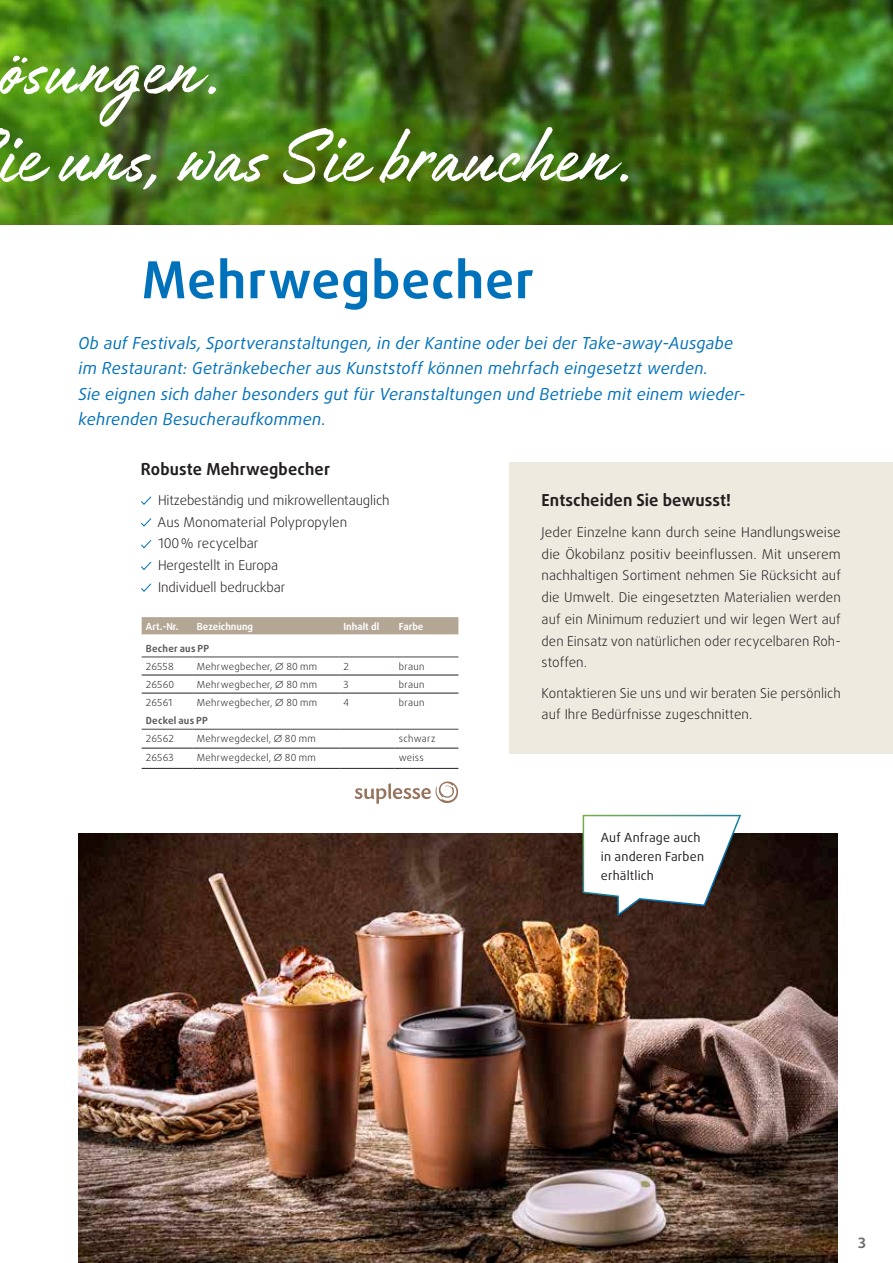
<style>
.page{position:relative;width:893px;height:1263px;background:#fff}
.page>*{position:absolute;margin:0;border:0;box-sizing:border-box;transform-origin:0 0}
.t1{font:85.5px/87.6px "Authenia Solid";letter-spacing:.005em;color:#fff}
.t2{font:700 51px "Daxline Pro";letter-spacing:.02em;color:#0071bb}
.t3{font:italic 16.5px/25.5px "Daxline Pro";letter-spacing:.01em;color:#0071bb}
.t4{font:700 16.5px "Daxline Pro";letter-spacing:.005em;color:#231f20}
.t5{font:700 14.25px "Daxline Pro";color:#6c6d70}
.t6{font:300 13.5px/21.8px "Daxline Pro";color:#231f20}
.t7{font:12.6px/19px "Daxline Pro";letter-spacing:.015em;color:#231f20}
.t8{font:300 9.75px "Daxline Pro";letter-spacing:.025em;color:#231f20}
.t9{font:700 9.75px "Daxline Pro";color:#fff}
.t10{font:700 9.75px "Daxline Pro";letter-spacing:.025em;color:#57585a}
</style>
<div class="page">
<img style="left:0;top:0;width:893px;height:224px">
<img style="left:78px;top:833px;width:760px;height:430px">
<svg style="left:355px;top:781px;width:103px;height:23px"></svg>
<div style="left:510px;top:462px;width:383px;height:291px;background:#efeae0"></div>
<svg style="left:141px;top:496px;width:11px;height:9px"></svg>
<svg style="left:141px;top:518px;width:11px;height:9px"></svg>
<svg style="left:141px;top:540px;width:11px;height:9px"></svg>
<svg style="left:141px;top:561px;width:11px;height:9px"></svg>
<svg style="left:141px;top:583px;width:11px;height:9px"></svg>
<div style="left:142px;top:617px;width:316px;height:17px;background:#b4a694"></div>
<hr style="left:142px;top:693px;width:51px;height:1px;background:#231f20">
<hr style="left:142px;top:748px;width:51px;height:1px;background:#231f20">
<hr style="left:193px;top:693px;width:146px;height:1px;background:#231f20">
<hr style="left:339px;top:693px;width:56px;height:1px;background:#231f20">
<hr style="left:395px;top:693px;width:63px;height:1px;background:#231f20">
<hr style="left:193px;top:748px;width:146px;height:1px;background:#231f20">
<hr style="left:339px;top:748px;width:56px;height:1px;background:#231f20">
<hr style="left:395px;top:748px;width:63px;height:1px;background:#231f20">
<hr style="left:142px;top:768px;width:51px;height:1px;background:#231f20">
<hr style="left:193px;top:768px;width:146px;height:1px;background:#231f20">
<hr style="left:339px;top:768px;width:56px;height:1px;background:#231f20">
<hr style="left:395px;top:768px;width:63px;height:1px;background:#231f20">
<hr style="left:142px;top:656px;width:51px;height:1px;background:#57585a">
<hr style="left:193px;top:656px;width:146px;height:1px;background:#57585a">
<hr style="left:339px;top:656px;width:56px;height:1px;background:#57585a">
<hr style="left:395px;top:656px;width:63px;height:1px;background:#57585a">
<hr style="left:142px;top:729px;width:51px;height:1px;background:#57585a">
<hr style="left:193px;top:729px;width:146px;height:1px;background:#57585a">
<hr style="left:339px;top:729px;width:56px;height:1px;background:#57585a">
<hr style="left:395px;top:729px;width:63px;height:1px;background:#57585a">
<hr style="left:142px;top:675px;width:51px;height:1px;background:#231f20">
<hr style="left:193px;top:675px;width:146px;height:1px;background:#231f20">
<hr style="left:339px;top:675px;width:56px;height:1px;background:#231f20">
<hr style="left:395px;top:675px;width:63px;height:1px;background:#231f20">
<svg style="left:582px;top:814px;width:160px;height:104px"></svg>
<h1 class="t1" style="left:-2px;top:37px;width:638px">ösungen.<br>ie uns, was Sie brauchen.</h1>
<h2 class="t2" style="left:142px;top:246px;width:394px">Mehrwegbecher</h2>
<p class="t3" style="left:78px;top:330px;width:669px">Ob auf Festivals, Sportveranstaltungen, in der Kantine oder bei der Take-away-Ausgabe im Restaurant: Getränkebecher aus Kunststoff können mehrfach eingesetzt werden.<br>Sie eignen sich daher besonders gut für Veranstaltungen und Betriebe mit einem wieder&shy;kehrenden Besucheraufkommen.</p>
<p class="t4" style="left:141px;top:458px;width:191px">Robuste Mehrwegbecher</p>
<p class="t6" style="left:158px;top:489px;width:234px">Hitzebeständig und mikrowellentauglich<br>Aus Monomaterial Polypropylen<br>100% recycelbar<br>Hergestellt in Europa<br>Individuell bedruckbar</p>
<p class="t9" style="left:146px;top:620px;width:34px">Art.-Nr.</p>
<p class="t9" style="left:197px;top:620px;width:58px">Bezeichnung</p>
<p class="t9" style="left:344px;top:620px;width:37px">Inhalt dl</p>
<p class="t9" style="left:399px;top:620px;width:26px">Farbe</p>
<p class="t10" style="left:146px;top:642px;width:65px">Becher aus PP</p>
<p class="t8" style="left:146px;top:660px;width:29px">26558</p>
<p class="t8" style="left:197px;top:660px;width:122px">Mehrwegbecher, ⌀ 80 mm</p>
<p class="t8" style="left:344px;top:660px;width:7px">2</p>
<p class="t8" style="left:399px;top:660px;width:27px">braun</p>
<p class="t8" style="left:146px;top:678px;width:30px">26560</p>
<p class="t8" style="left:197px;top:678px;width:122px">Mehrwegbecher, ⌀ 80 mm</p>
<p class="t8" style="left:344px;top:678px;width:7px">3</p>
<p class="t8" style="left:399px;top:678px;width:27px">braun</p>
<p class="t8" style="left:146px;top:696px;width:28px">26561</p>
<p class="t8" style="left:197px;top:696px;width:122px">Mehrwegbecher, ⌀ 80 mm</p>
<p class="t8" style="left:344px;top:696px;width:7px">4</p>
<p class="t8" style="left:399px;top:696px;width:27px">braun</p>
<p class="t10" style="left:146px;top:714px;width:64px">Deckel aus PP</p>
<p class="t8" style="left:146px;top:732px;width:30px">26562</p>
<p class="t8" style="left:197px;top:732px;width:120px">Mehrwegdeckel, ⌀ 80 mm</p>
<p class="t8" style="left:399px;top:732px;width:38px">schwarz</p>
<p class="t8" style="left:146px;top:751px;width:29px">26563</p>
<p class="t8" style="left:197px;top:751px;width:120px">Mehrwegdeckel, ⌀ 80 mm</p>
<p class="t8" style="left:399px;top:751px;width:26px">weiss</p>
<p class="t4" style="left:542px;top:490px;width:191px">Entscheiden Sie bewusst!</p>
<p class="t6" style="left:542px;top:521px;width:301px;text-align:justify">Jeder Einzelne kann durch seine Handlungsweise die Ökobilanz positiv beeinflussen. Mit unserem nachhaltigen Sortiment nehmen Sie Rücksicht auf die Umwelt. Die eingesetzten Materialien werden auf ein Minimum reduziert und wir legen Wert auf den Einsatz von natürlichen oder recycelbaren Roh&shy;stoffen.</p>
<p class="t6" style="left:542px;top:682px;width:301px">Kontaktieren Sie uns und wir beraten Sie persönlich auf Ihre Bedürfnisse zugeschnitten.</p>
<p class="t7" style="left:601px;top:828px;width:105px">Auf Anfrage auch in anderen Farben erhältlich</p>
<p class="t5" style="left:858px;top:1233px;width:10px">3</p>
</div>
